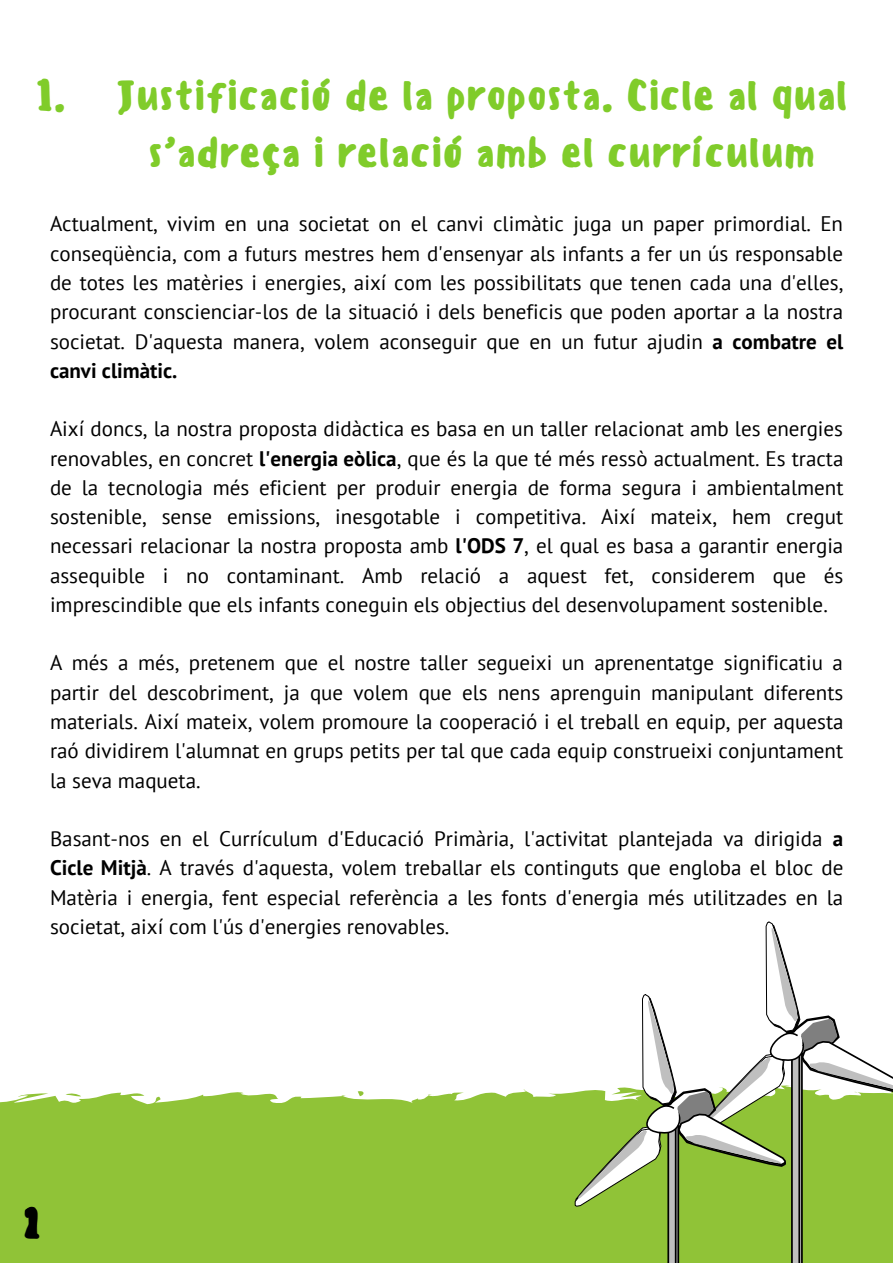
<style>
.page{position:relative;width:893px;height:1263px;background:#fff}
.page>*{position:absolute;margin:0;border:0;box-sizing:border-box;transform-origin:0 0}
.t1{font:500 41.25px/57.4px "Sensei";color:#80cc2a;text-align:center}
.t2{font:500 39.75px "Sensei";color:#000}
.t3{font:21px/29.2px "PT Sans";color:#000;text-align:justify}
.s1{font-weight:700}
</style>
<div class="page">
<div style="left:0;top:1089px;width:575px;height:174px;background:#90c337"></div>
<svg style="left:358px;top:1090px;width:8px;height:6px"></svg>
<svg style="left:66px;top:1092px;width:15px;height:5px"></svg>
<svg style="left:575px;top:921px;width:318px;height:342px"></svg>
<h1 class="t1" style="left:35px;top:67px;width:32px">1.</h1>
<h1 class="t1" style="left:116px;top:67px;width:734px">Justificació de la proposta. Cicle al qual s’adreça i relació amb el currículum</h1>
<p class="t3" style="left:50px;top:209px;width:795px">Actualment, vivim en una societat on el canvi climàtic juga un paper primordial. En conseqüència, com a futurs mestres hem d'ensenyar als infants a fer un ús responsable de totes les matèries i energies, així com les possibilitats que tenen cada una d'elles, procurant conscienciar-los de la situació i dels beneficis que poden aportar a la nostra societat. D'aquesta manera, volem aconseguir que en un futur ajudin <span class="s1">a combatre el canvi climàtic.</span></p>
<p class="t3" style="left:50px;top:414px;width:795px">Així doncs, la nostra proposta didàctica es basa en un taller relacionat amb les energies renovables, en concret <span class="s1">l'energia eòlica</span>, que és la que té més ressò actualment. Es tracta de la tecnologia més eficient per produir energia de forma segura i ambientalment sostenible, sense emissions, inesgotable i competitiva. Així mateix, hem cregut necessari relacionar la nostra proposta amb <span class="s1">l'ODS 7</span>, el qual es basa a garantir energia assequible i no contaminant. Amb relació a aquest fet, considerem que és imprescindible que els infants coneguin els objectius del desenvolupament sostenible.</p>
<p class="t3" style="left:50px;top:648px;width:795px">A més a més, pretenem que el nostre taller segueixi un aprenentatge significatiu a partir del descobriment, ja que volem que els nens aprenguin manipulant diferents materials. Així mateix, volem promoure la cooperació i el treball en equip, per aquesta raó dividirem l'alumnat en grups petits per tal que cada equip construeixi conjuntament la seva maqueta.</p>
<p class="t3" style="left:50px;top:823px;width:795px">Basant-nos en el Currículum d'Educació Primària, l'activitat plantejada va dirigida <span class="s1">a Cicle Mitjà</span>. A través d'aquesta, volem treballar els continguts que engloba el bloc de Matèria i energia, fent especial referència a les fonts d'energia més utilitzades en la societat, així com l'ús d'energies renovables.</p>
<h2 class="t2" style="left:23px;top:1199px;width:20px">21</h2>
</div>
